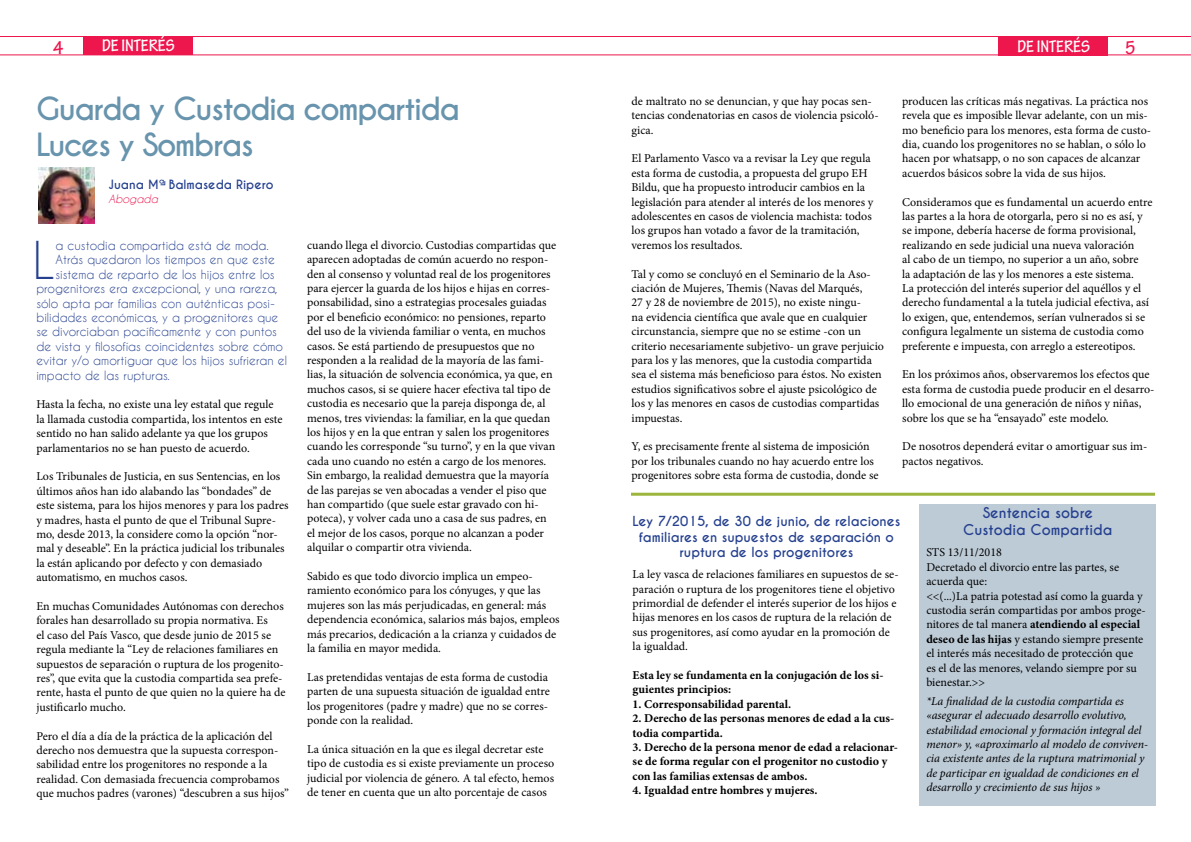
<style>
.page{position:relative;width:1191px;height:842px;background:#fff}
.page>*{position:absolute;margin:0;border:0;box-sizing:border-box;transform-origin:0 0}
.t1{font:48.9px "Caviar Dreams";color:#25408f}
.t2{font:700 30px/36px "Caviar Dreams";letter-spacing:-.05em;color:#6894ad}
.t3{font:700 condensed 20px "Tekton Pro";color:#ed174e}
.t4{font:700 condensed 18px "Tekton Pro";color:#fff}
.t5{font:700 14px/16.8px "Caviar Dreams";color:#25408f;text-align:center}
.t6{font:700 13px/15.6px "Caviar Dreams";color:#25408f;text-align:center}
.t7{font:12px/14.4px "Minion Pro";color:#000}
.t8{font:12px "Caviar Dreams";color:#25408f}
.t9{font:700 12px/14.4px "Minion Pro";color:#000}
.t10{font:italic 12px/14.4px "Minion Pro";letter-spacing:-.005em;color:#000}
.t11{font:700 12px "Caviar Dreams";color:#25408f}
.t12{font:italic 11px "Caviar Dreams";letter-spacing:-.01em;color:#ed174e}
.s1{font-weight:700}
</style>
<div class="page">
<hr style="left:0;top:36px;width:1191px;height:1px;background:#ed174e">
<hr style="left:0;top:54px;width:1191px;height:1px;background:#ed174e">
<div style="left:83px;top:36px;width:109px;height:18px;background:#ed174e"></div>
<div style="left:999px;top:37px;width:109px;height:18px;background:#ed174e"></div>
<hr style="left:631px;top:493px;width:524px;height:3px;background:#9cb53c">
<img style="left:38px;top:168px;width:57px;height:56px">
<div style="left:919px;top:504px;width:237px;height:302px;background:#bdcbd7"></div>
<h3 class="t3" style="left:53px;top:36px;width:12px">4</h3>
<h3 class="t4" style="left:102px;top:35px;width:74px">DE INTERÉS</h3>
<h3 class="t4" style="left:1017px;top:36px;width:74px">DE INTERÉS</h3>
<h3 class="t3" style="left:1125px;top:36px;width:12px">5</h3>
<h2 class="t2" style="left:36px;top:92px;width:425px">Guarda y Custodia compartida<br>Luces y Sombras</h2>
<p class="t11" style="left:108px;top:178px;width:166px">Juana Mª Balmaseda Ripero</p>
<p class="t12" style="left:108px;top:192px;width:51px">Abogada</p>
<h1 class="t1" style="left:33px;top:231px;width:24px">L</h1>
<p class="t8" style="left:55px;top:238px;width:214px">a custodia compartida está de moda.</p>
<p class="t8" style="left:55px;top:253px;width:221px">Atrás quedaron los tiempos en que este</p>
<p class="t8" style="left:55px;top:267px;width:220px">sistema de reparto de los hijos entre los</p>
<p class="t8" style="left:36px;top:281px;width:242px">progenitores era excepcional, y una rareza,</p>
<p class="t8" style="left:36px;top:296px;width:240px">sólo apta par familias con auténticas posi-</p>
<p class="t8" style="left:36px;top:310px;width:244px">bilidades económicas, y a progenitores que</p>
<p class="t8" style="left:36px;top:325px;width:242px">se divorciaban pacíficamente y con puntos</p>
<p class="t8" style="left:36px;top:339px;width:248px">de vista y filosofías coincidentes sobre cómo</p>
<p class="t8" style="left:36px;top:353px;width:252px">evitar y/o amortiguar que los hijos sufrieran el</p>
<p class="t8" style="left:36px;top:368px;width:135px">impacto de las rupturas.</p>
<p class="t7" style="left:36px;top:397px;width:248px">Hasta la fecha, no existe una ley estatal que regule la llamada custodia compartida, los intentos en este sentido no han salido adelante ya que los grupos parlamentarios no se han puesto de acuerdo.</p>
<p class="t7" style="left:36px;top:469px;width:254px">Los Tribunales de Justicia, en sus Sentencias, en los últimos años han ido alabando las “bondades” de este sistema, para los hijos menores y para los padres y madres, hasta el punto de que el Tribunal Supre&shy;mo, desde 2013, la considere como la opción “nor&shy;mal y deseable”. En la práctica judicial los tribunales la están aplicando por defecto y con demasiado automatismo, en muchos casos.</p>
<p class="t7" style="left:36px;top:599px;width:250px">En muchas Comunidades Autónomas con derechos forales han desarrollado su propia normativa. Es<br>el caso del País Vasco, que desde junio de 2015 se regula mediante la “Ley de relaciones familiares en supuestos de separación o ruptura de los progenito&shy;res”, que evita que la custodia compartida sea prefe&shy;rente, hasta el punto de que quien no la quiere ha de justificarlo mucho.</p>
<p class="t7" style="left:36px;top:729px;width:254px">Pero el día a día de la práctica de la aplicación del derecho nos demuestra que la supuesta correspon&shy;sabilidad entre los progenitores no responde a la realidad. Con demasiada frecuencia comprobamos que muchos padres (varones) “descubren a sus hijos”</p>
<p class="t7" style="left:307px;top:238px;width:250px">cuando llega el divorcio. Custodias compartidas que aparecen adoptadas de común acuerdo no respon&shy;den al consenso y voluntad real de los progenitores para ejercer la guarda de los hijos e hijas en corres&shy;ponsabilidad, sino a estrategias procesales guiadas por el beneficio económico: no pensiones, reparto del uso de la vivienda familiar o venta, en muchos casos. Se está partiendo de presupuestos que no responden a la realidad de la mayoría de las fami&shy;lias, la situación de solvencia económica, ya que, en muchos casos, si se quiere hacer efectiva tal tipo de custodia es necesario que la pareja disponga de, al menos, tres viviendas: la familiar, en la que quedan los hijos y en la que entran y salen los progenitores cuando les corresponde “su turno”, y en la que vivan cada uno cuando no estén a cargo de los menores.<br>Sin embargo, la realidad demuestra que la mayoría de las parejas se ven abocadas a vender el piso que han compartido (que suele estar gravado con hi&shy;poteca), y volver cada uno a casa de sus padres, en el mejor de los casos, porque no alcanzan a poder alquilar o compartir otra vivienda.</p>
<p class="t7" style="left:307px;top:569px;width:254px">Sabido es que todo divorcio implica un empeo&shy;ramiento económico para los cónyuges, y que las mujeres son las más perjudicadas, en general: más dependencia económica, salarios más bajos, empleos más precarios, dedicación a la crianza y cuidados de la familia en mayor medida.</p>
<p class="t7" style="left:307px;top:670px;width:244px">Las pretendidas ventajas de esta forma de custodia parten de una supuesta situación de igualdad entre los progenitores (padre y madre) que no se corres&shy;ponde con la realidad.</p>
<p class="t7" style="left:307px;top:742px;width:249px">La única situación en la que es ilegal decretar este tipo de custodia es si existe previamente un proceso judicial por violencia de género. A tal efecto, hemos de tener en cuenta que un alto porcentaje de casos</p>
<p class="t7" style="left:631px;top:94px;width:249px">de maltrato no se denuncian, y que hay pocas sen&shy;tencias condenatorias en casos de violencia psicoló&shy;gica.</p>
<p class="t7" style="left:631px;top:151px;width:243px">El Parlamento Vasco va a revisar la Ley que regula esta forma de custodia, a propuesta del grupo EH Bildu, que ha propuesto introducir cambios en la legislación para atender al interés de los menores y adolescentes en casos de violencia machista: todos los grupos han votado a favor de la tramitación, veremos los resultados.</p>
<p class="t7" style="left:631px;top:267px;width:254px">Tal y como se concluyó en el Seminario de la Aso&shy;ciación de Mujeres, Themis (Navas del Marqués,<br>27 y 28 de noviembre de 2015), no existe ningu-<br>na evidencia científica que avale que en cualquier circunstancia, siempre que no se estime -con un criterio necesariamente subjetivo- un grave perjuicio para los y las menores, que la custodia compartida sea el sistema más beneficioso para éstos. No existen estudios significativos sobre el ajuste psicológico de los y las menores en casos de custodias compartidas impuestas.</p>
<p class="t7" style="left:631px;top:439px;width:249px">Y, es precisamente frente al sistema de imposición por los tribunales cuando no hay acuerdo entre los progenitores sobre esta forma de custodia, donde se</p>
<p class="t7" style="left:902px;top:94px;width:250px">producen las críticas más negativas. La práctica nos revela que es imposible llevar adelante, con un mis&shy;mo beneficio para los menores, esta forma de custo&shy;dia, cuando los progenitores no se hablan, o sólo lo hacen por whatsapp, o no son capaces de alcanzar acuerdos básicos sobre la vida de sus hijos.</p>
<p class="t7" style="left:902px;top:195px;width:252px">Consideramos que es fundamental un acuerdo entre las partes a la hora de otorgarla, pero si no es así, y se impone, debería hacerse de forma provisional, realizando en sede judicial una nueva valoración<br>al cabo de un tiempo, no superior a un año, sobre<br>la adaptación de las y los menores a este sistema.<br>La protección del interés superior del aquéllos y el derecho fundamental a la tutela judicial efectiva, así lo exigen, que, entendemos, serían vulnerados si se configura legalmente un sistema de custodia como preferente e impuesta, con arreglo a estereotipos.</p>
<p class="t7" style="left:902px;top:367px;width:254px">En los próximos años, observaremos los efectos que esta forma de custodia puede producir en el desarro&shy;llo emocional de una generación de niños y niñas, sobre los que se ha “ensayado” este modelo.</p>
<p class="t7" style="left:902px;top:439px;width:247px">De nosotros dependerá evitar o amortiguar sus im&shy;pactos negativos.</p>
<p class="t6" style="left:632px;top:514px;width:270px">Ley 7/2015, de 30 de junio, de relaciones familiares en supuestos de separación o ruptura de los progenitores</p>
<p class="t7" style="left:632px;top:567px;width:267px">La ley vasca de relaciones familiares en supuestos de se&shy;paración o ruptura de los progenitores tiene el objetivo primordial de defender el interés superior de los hijos e hijas menores en los casos de ruptura de la relación de sus progenitores, así como ayudar en la promoción de la igualdad.</p>
<p class="t9" style="left:632px;top:668px;width:252px">Esta ley se fundamenta en la conjugación de los si&shy;guientes principios:</p>
<p class="t9" style="left:632px;top:697px;width:160px">1. Corresponsabilidad parental.</p>
<p class="t9" style="left:632px;top:711px;width:263px">2. Derecho de las personas menores de edad a la cus&shy;todia compartida.</p>
<p class="t9" style="left:632px;top:740px;width:267px">3. Derecho de la persona menor de edad a relacionar&shy;se de forma regular con el progenitor no custodio y con las familias extensas de ambos.</p>
<p class="t9" style="left:632px;top:783px;width:186px">4. Igualdad entre hombres y mujeres.</p>
<p class="t5" style="left:963px;top:505px;width:151px">Sentencia sobre<br>Custodia Compartida</p>
<p class="t7" style="left:926px;top:545px;width:221px">STS 13/11/2018<br>Decretado el divorcio entre las partes, se acuerda que:<br>&lt;&lt;(...)La patria potestad así como la guarda y custodia serán compartidas por ambos proge&shy;nitores de tal manera <span class="s1">atendiendo al especial deseo de las hijas</span> y estando siempre presente el interés más necesitado de protección que<br>es el de las menores, velando siempre por su bienestar.&gt;&gt;</p>
<p class="t10" style="left:926px;top:694px;width:223px">*La finalidad de la custodia compartida es «asegurar el adecuado desarrollo evolutivo, estabilidad emocional y formación integral del menor» y, «aproximarlo al modelo de conviven&shy;cia existente antes de la ruptura matrimonial y de participar en igualdad de condiciones en el desarrollo y crecimiento de sus hijos »</p>
</div>
